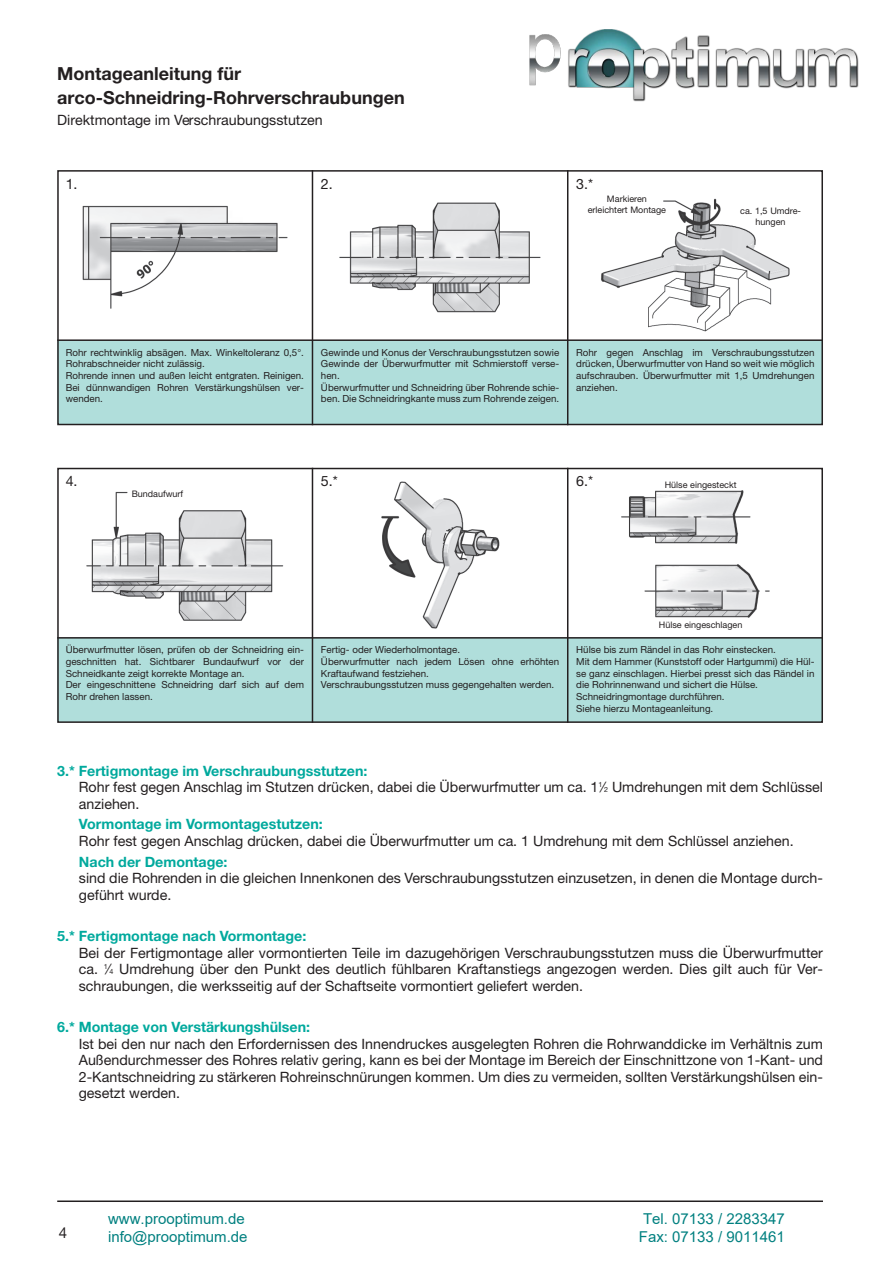
<style>
.page{position:relative;width:893px;height:1263px;background:#fff}
.page>*{position:absolute;margin:0;border:0;box-sizing:border-box;transform-origin:0 0}
.t1{font:18px/24px "Helvetica Neue LT Bold OV YZXYSA";color:#231f20}
.t2{font:15px/18px "Arial";color:#008080}
.t3{font:15px "Helvetica Neue LT Roman OV ZZXYSA";color:#231f20}
.t4{font:14.25px/16.5px "Helvetica Neue LT Roman OV ZZXYSA";color:#231f20}
.t5{font:14.25px "Helvetica Neue LT Bold OV YZXYSA";color:#00a99d}
.t6{font:9.75px/11.7px "Helvetica Neue LT Roman OV ZZXYSA";color:#231f20}
.t7{font:9px/10.8px "Helvetica Neue LT Roman OV ZZXYSA";color:#231f20;text-align:center}
.s1{font-size:7.2px}
</style>
<div class="page">
<hr style="left:57px;top:1201px;width:766px;height:1px;background:#231f20">
<svg style="left:57px;top:170px;width:766px;height:553px"></svg>
<img style="left:621px;top:490px;width:148px;height:127px">
<img style="left:381px;top:482px;width:118px;height:146px">
<img style="left:86px;top:490px;width:197px;height:130px">
<img style="left:593px;top:198px;width:204px;height:134px">
<img style="left:339px;top:202px;width:202px;height:111px">
<img style="left:82px;top:206px;width:206px;height:103px">
<hr style="left:57px;top:339px;width:766px;height:2px;background:#231f20">
<hr style="left:57px;top:637px;width:766px;height:2px;background:#231f20">
<hr style="left:312px;top:170px;width:1px;height:255px;background:#231f20">
<hr style="left:567px;top:170px;width:1px;height:255px;background:#231f20">
<hr style="left:312px;top:468px;width:1px;height:255px;background:#231f20">
<hr style="left:567px;top:468px;width:1px;height:255px;background:#231f20">
<img style="left:529px;top:29px;width:330px;height:73px">
<h1 class="t1" style="left:57px;top:64px;width:349px">Montageanleitung für arco-Schneidring-Rohrverschraubungen</h1>
<h3 class="t4" style="left:57px;top:112px;width:267px">Direktmontage im Verschraubungsstutzen</h3>
<h3 class="t4" style="left:66px;top:176px;width:13px">1.</h3>
<h3 class="t4" style="left:321px;top:176px;width:13px">2.</h3>
<h3 class="t4" style="left:576px;top:176px;width:18px">3.*</h3>
<p class="t7" style="left:587px;top:194px;width:80px">Markieren erleichtert Montage</p>
<p class="t7" style="left:740px;top:206px;width:62px">ca. 1,5 Umdre&shy;hungen</p>
<p class="t6" style="left:66px;top:346px;width:240px">Rohr rechtwinklig absägen. Max. Winkeltoleranz 0,5°.<br>Rohrabschneider nicht zulässig.<br>Rohrende innen und außen leicht entgraten. Reinigen.<br>Bei dünnwandigen Rohren Verstärkungshülsen ver&shy;wenden.</p>
<p class="t6" style="left:321px;top:346px;width:240px">Gewinde und Konus der Verschraubungsstutzen sowie Gewinde der Überwurfmutter mit Schmierstoff verse&shy;hen.<br>Überwurfmutter und Schneidring über Rohrende schie&shy;ben. Die Schneidringkante muss zum Rohrende zeigen.</p>
<p class="t6" style="left:576px;top:346px;width:240px;text-align:justify">Rohr gegen Anschlag im Verschraubungsstutzen drücken, Überwurfmutter von Hand so weit wie möglich aufschrauben. Überwurfmutter mit 1,5 Umdrehungen anziehen.</p>
<h3 class="t4" style="left:66px;top:473px;width:13px">4.</h3>
<h3 class="t4" style="left:321px;top:473px;width:18px">5.*</h3>
<h3 class="t4" style="left:576px;top:473px;width:18px">6.*</h3>
<p class="t7" style="left:664px;top:479px;width:73px">Hülse eingesteckt</p>
<p class="t7" style="left:132px;top:488px;width:53px">Bundaufwurf</p>
<p class="t7" style="left:658px;top:620px;width:85px">Hülse eingeschlagen</p>
<p class="t6" style="left:66px;top:644px;width:240px">Überwurfmutter lösen, prüfen ob der Schneidring ein&shy;geschnitten hat. Sichtbarer Bundaufwurf vor der Schneidkante zeigt korrekte Montage an.<br>Der eingeschnittene Schneidring darf sich auf dem Rohr drehen lassen.</p>
<p class="t6" style="left:321px;top:644px;width:240px">Fertig- oder Wiederholmontage.<br>Überwurfmutter nach jedem Lösen ohne erhöhten Kraftaufwand festziehen.<br>Verschraubungsstutzen muss gegengehalten werden.</p>
<p class="t6" style="left:576px;top:644px;width:240px">Hülse bis zum Rändel in das Rohr einstecken.<br>Mit dem Hammer (Kunststoff oder Hartgummi) die Hül&shy;se ganz einschlagen. Hierbei presst sich das Rändel in die Rohrinnenwand und sichert die Hülse.<br>Schneidringmontage durchführen.<br>Siehe hierzu Montageanleitung.</p>
<h3 class="t5" style="left:57px;top:765px;width:312px">3.* Fertigmontage im Verschraubungsstutzen:</h3>
<h3 class="t4" style="left:79px;top:779px;width:745px">Rohr fest gegen Anschlag im Stutzen drücken, dabei die Überwurfmutter um ca. 1<sup>1</sup>⁄<span class="s1">2</span> Umdrehungen mit dem Schlüssel anziehen.</h3>
<h3 class="t5" style="left:79px;top:819px;width:245px">Vormontage im Vormontagestutzen:</h3>
<h3 class="t4" style="left:79px;top:833px;width:716px">Rohr fest gegen Anschlag drücken, dabei die Überwurfmutter um ca. 1 Umdrehung mit dem Schlüssel anziehen.</h3>
<h3 class="t5" style="left:79px;top:856px;width:150px">Nach der Demontage:</h3>
<h3 class="t4" style="left:79px;top:870px;width:745px">sind die Rohrenden in die gleichen Innenkonen des Verschraubungsstutzen einzusetzen, in denen die Montage durch&shy;geführt wurde.</h3>
<h3 class="t5" style="left:57px;top:931px;width:250px">5.* Fertigmontage nach Vormontage:</h3>
<p class="t4" style="left:79px;top:944px;width:745px;text-align:justify">Bei der Fertigmontage aller vormontierten Teile im dazugehörigen Verschraubungsstutzen muss die Überwurfmutter ca. <sup>1</sup>⁄<span class="s1">4</span> Umdrehung über den Punkt des deutlich fühlbaren Kraftanstiegs angezogen werden. Dies gilt auch für Ver&shy;schraubungen, die werksseitig auf der Schaftseite vormontiert geliefert werden.</p>
<h3 class="t5" style="left:57px;top:1022px;width:254px">6.* Montage von Verstärkungshülsen:</h3>
<p class="t4" style="left:79px;top:1035px;width:745px;text-align:justify">Ist bei den nur nach den Erfordernissen des Innendruckes ausgelegten Rohren die Rohrwanddicke im Verhältnis zum Außendurchmesser des Rohres relativ gering, kann es bei der Montage im Bereich der Einschnittzone von 1-Kant- und 2-Kantschneidring zu stärkeren Rohreinschnürungen kommen. Um dies zu vermeiden, sollten Verstärkungshülsen ein&shy;gesetzt werden.</p>
<h2 class="t3" style="left:59px;top:1224px;width:10px">4</h2>
<h2 class="t2" style="left:108px;top:1210px;width:141px">www.prooptimum.de info@prooptimum.de</h2>
<h2 class="t2" style="left:639px;top:1210px;width:147px">Tel. 07133 / 2283347<br>Fax: 07133 / 9011461</h2>
</div>
